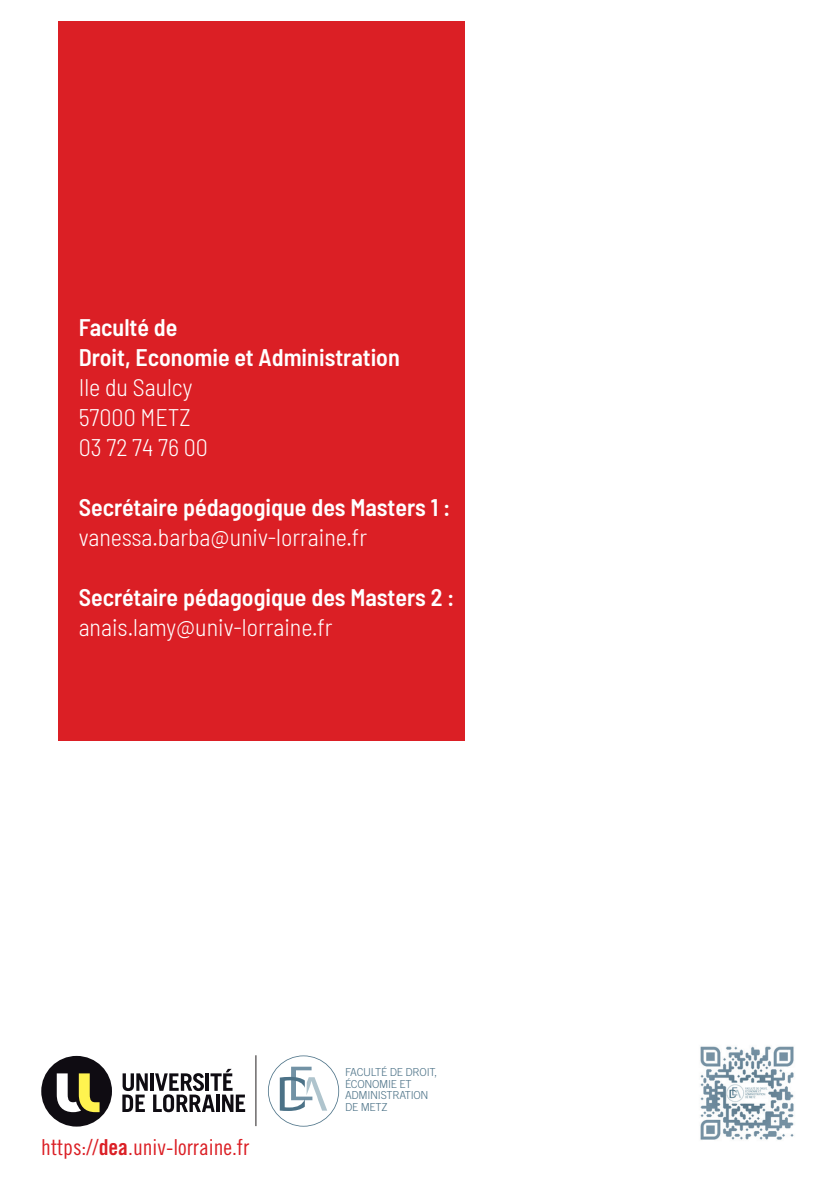
<style>
.page{position:relative;width:840px;height:1191px;background:#fff}
.page>*{position:absolute;margin:0;border:0;box-sizing:border-box;transform-origin:0 0}
.t1{font:600 semi-condensed 24px/30px "Barlow";color:#fff}
.t2{font:300 semi-condensed 24px/30px "Barlow";color:#fff}
.t3{font:22px "Trade Gothic LT Std Cn 18";color:#db1f25}
.t4{font:300 11px/12px "Trade Gothic LT Std";letter-spacing:-.025em;color:#4c7287}
.s1{font-family:"Trade Gothic LT Std Bd Cn 20"}
</style>
<div class="page">
<div style="left:58px;top:22px;width:406px;height:719px;background:#db1f25"></div>
<svg style="left:122px;top:1068px;width:123px;height:44px"></svg>
<div style="left:41px;top:1056px;width:71px;height:70px;background:#0f0c12;border-radius:50%"></div>
<svg style="left:57px;top:1073px;width:42px;height:39px"></svg>
<hr style="left:255px;top:1055px;width:1px;height:71px;background:#231f20">
<svg style="left:268px;top:1055px;width:71px;height:71px"></svg>
<img style="left:700px;top:1046px;width:94px;height:94px">
<p class="t1" style="left:79px;top:310px;width:322px">Faculté de<br>Droit, Economie et Administration</p>
<p class="t2" style="left:79px;top:370px;width:131px">Ile du Saulcy<br>57000 METZ<br>03 72 74 76 00</p>
<p class="t1" style="left:79px;top:490px;width:373px">Secrétaire pédagogique des Masters 1 :</p>
<p class="t2" style="left:79px;top:520px;width:290px">vanessa.barba@univ-lorraine.fr</p>
<p class="t1" style="left:79px;top:580px;width:377px">Secrétaire pédagogique des Masters 2 :</p>
<p class="t2" style="left:79px;top:610px;width:255px">anais.lamy@univ-lorraine.fr</p>
<p class="t3" style="left:41px;top:1134px;width:209px">https://<span class="s1">dea</span>.univ-lorraine.fr</p>
<p class="t4" style="left:345px;top:1065px;width:94px">FACULTÉ DE DROIT,<br>ÉCONOMIE ET<br>ADMINISTRATION<br>DE METZ</p>
</div>
